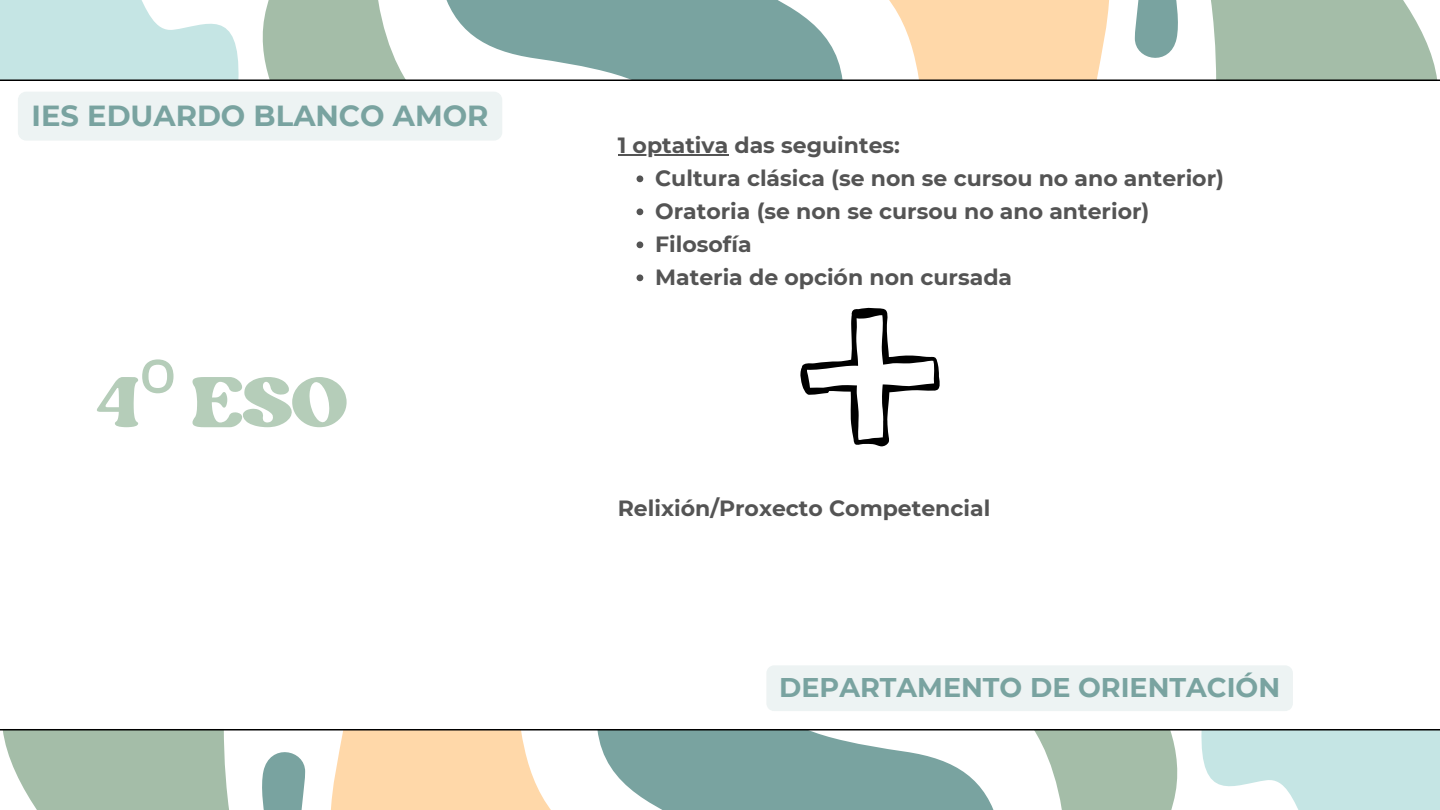
<style>
.page{position:relative;width:1440px;height:810px;background:#fff}
.page>*{position:absolute;margin:0;border:0;box-sizing:border-box;transform-origin:0 0}
.t1{font:100px "Margin";color:#b5cdb9}
.t2{font:700 29px "Montserrat";color:#79a3a0}
.t3{font:700 27px "Montserrat";color:#79a3a0}
.t4{font:700 22px "Montserrat";color:#545454}
.s1{font-family:"Noto Sans"}
</style>
<div class="page">
<svg style="left:1402px;top:0;width:38px;height:80px;fill:#a4bda8"></svg>
<svg style="left:1183px;top:0;width:219px;height:80px;background:#afc5b3"></svg>
<svg style="left:0;top:0;width:1183px;height:80px"></svg>
<hr style="left:0;top:80px;width:1440px;height:1px;background:#000">
<svg style="left:0;top:730px;width:38px;height:80px;fill:#a4bda8"></svg>
<svg style="left:38px;top:730px;width:219px;height:80px;background:#afc5b3"></svg>
<svg style="left:257px;top:730px;width:1183px;height:80px"></svg>
<hr style="left:0;top:729px;width:1440px;height:1px;background:#000">
<svg style="left:800px;top:308px;width:140px;height:138px"></svg>
<hr style="left:618px;top:154px;width:110px;height:2px;background:#545454">
<svg style="left:637px;top:175px;width:6px;height:7px"></svg>
<svg style="left:637px;top:208px;width:6px;height:7px"></svg>
<svg style="left:637px;top:241px;width:6px;height:7px"></svg>
<svg style="left:637px;top:274px;width:6px;height:7px"></svg>
<div style="left:18px;top:92px;width:484px;height:49px;background:#edf3f3;border-radius:8px"></div>
<div style="left:766px;top:665px;width:527px;height:46px;background:#edf3f3"></div>
<p class="t2" style="left:32px;top:98px;width:458px">IES EDUARDO BLANCO AMOR</p>
<p class="t1" style="left:97px;top:355px;width:252px">4<span class="s1">º</span> ESO</p>
<h2 class="t4" style="left:618px;top:132px;width:284px">1 optativa das seguintes:</h2>
<h1 class="t4" style="left:655px;top:165px;width:570px">Cultura clásica (se non se cursou no ano anterior)</h1>
<h3 class="t4" style="left:655px;top:198px;width:496px">Oratoria (se non se cursou no ano anterior)</h3>
<p class="t4" style="left:655px;top:231px;width:98px">Filosofía</p>
<p class="t4" style="left:655px;top:264px;width:358px">Materia de opción non cursada</p>
<p class="t4" style="left:618px;top:495px;width:374px">Relixión/Proxecto Competencial</p>
<h3 class="t3" style="left:779px;top:671px;width:503px">DEPARTAMENTO DE ORIENTACIÓN</h3>
</div>
